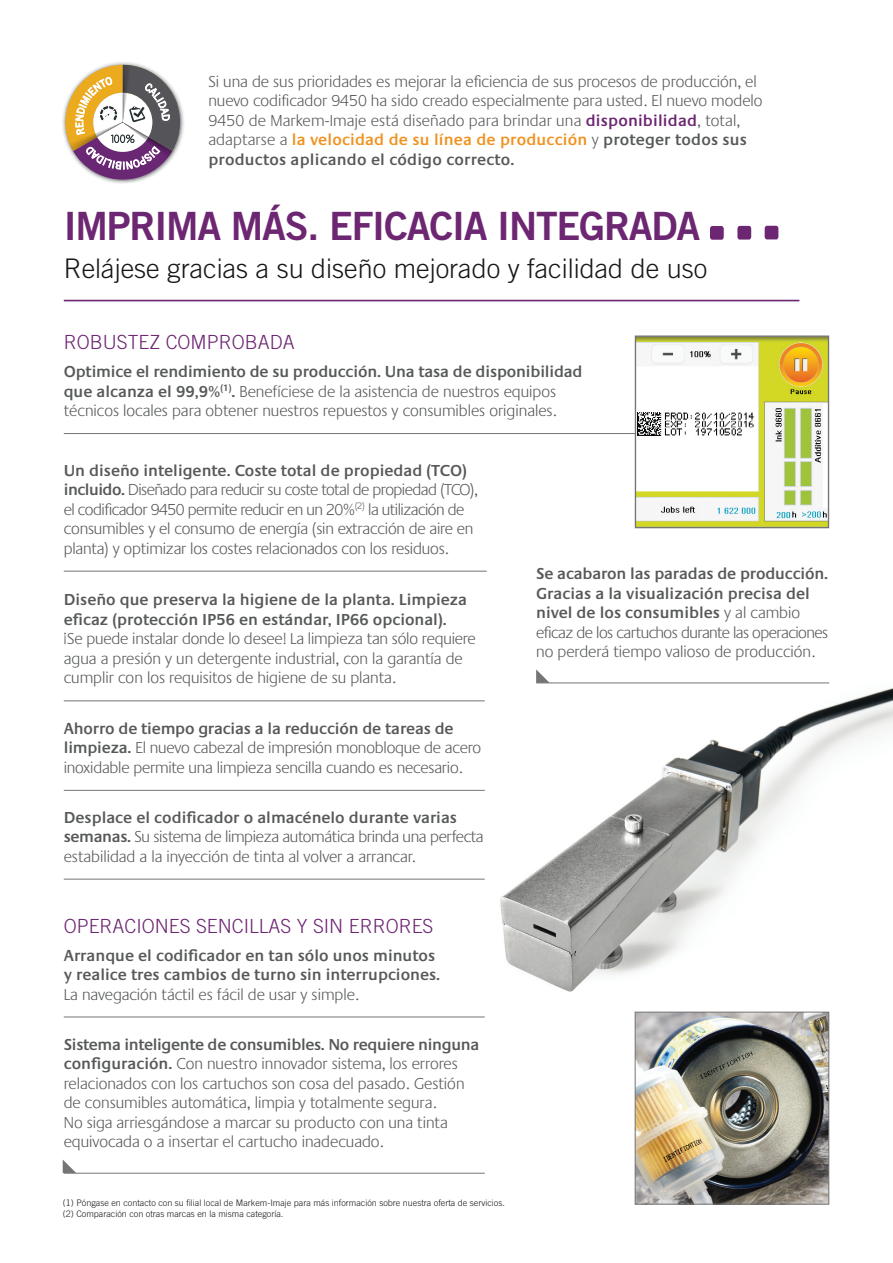
<style>
.page{position:relative;width:893px;height:1263px;background:#fff}
.page>*{position:absolute;margin:0;border:0;box-sizing:border-box;transform-origin:0 0}
.t1{font:39px "Trade Gothic Bold Two";letter-spacing:-.03em;color:#6d2672}
.t2{font:300 27px "Trade Gothic";color:#171518}
.t3{font:300 19.5px "Trade Gothic";color:#6d2672}
.t4{font:300 16.5px/19.5px "Praxis";color:#57595a}
.t5{font:600 16.5px/19.5px "Praxis";color:#57595a}
.t6{font:300 16.5px/19.5px "Praxis";letter-spacing:-.03em;color:#57595a}
.t7{font:300 16.5px/19.5px "Praxis";letter-spacing:-.02em;color:#57595a}
.t8{font:300 9px/10.8px "Trade Gothic";color:#171518}
.s1{font-weight:600;color:#6d2672}
.s2{font-weight:600;color:#f0921f}
.s3{font-weight:600}
.s4{font-weight:300}
</style>
<div class="page">
<img style="left:500px;top:682px;width:393px;height:337px">
<hr style="left:64px;top:300px;width:735px;height:1px;background:#6d2672">
<svg style="left:710px;top:226px;width:14px;height:14px"></svg>
<svg style="left:737px;top:226px;width:14px;height:14px"></svg>
<svg style="left:765px;top:226px;width:13px;height:13px"></svg>
<hr style="left:536px;top:682px;width:293px;height:1px;background:#757476">
<hr style="left:64px;top:571px;width:423px;height:1px;background:#757476">
<hr style="left:64px;top:700px;width:421px;height:1px;background:#757476">
<hr style="left:64px;top:790px;width:421px;height:1px;background:#757476">
<hr style="left:64px;top:879px;width:421px;height:1px;background:#757476">
<hr style="left:64px;top:433px;width:592px;height:1px;background:#757476">
<hr style="left:64px;top:1016px;width:421px;height:1px;background:#757476">
<hr style="left:64px;top:1173px;width:421px;height:1px;background:#757476">
<svg style="left:536px;top:669px;width:14px;height:14px"></svg>
<img style="left:637px;top:1014px;width:190px;height:188px">
<div style="left:635px;top:1012px;width:194px;height:192px;border:1px solid #757476"></div>
<svg style="left:60px;top:60px;width:126px;height:124px"></svg>
<img style="left:637px;top:337px;width:190px;height:189px">
<div style="left:635px;top:335px;width:194px;height:193px;border:1px solid #757476"></div>
<svg style="left:63px;top:1160px;width:13px;height:13px"></svg>
<svg style="left:60px;top:65px;width:120px;height:119px"></svg>
<p class="t4" style="left:208px;top:72px;width:556px">Si una de sus prioridades es mejorar la eficiencia de sus procesos de producción, el nuevo codificador 9450 ha sido creado especialmente para usted. El nuevo modelo 9450 de Markem-Imaje está diseñado para brindar una <span class="s1">disponibilidad</span>, total, adaptarse a <span class="s2">la velocidad de su línea de producción</span> y <span class="s3">proteger todos sus productos aplicando el código correcto.</span></p>
<h1 class="t1" style="left:64px;top:202px;width:638px">IMPRIMA MÁS. EFICACIA INTEGRADA</h1>
<h2 class="t2" style="left:64px;top:253px;width:645px">Relájese gracias a su diseño mejorado y facilidad de uso</h2>
<p class="t3" style="left:64px;top:331px;width:232px">ROBUSTEZ COMPROBADA</p>
<p class="t4" style="left:64px;top:362px;width:520px"><span class="s3">Optimice el rendimiento de su producción. Una tasa de disponibilidad que alcanza el 99,9%</span><sup>(1)</sup><span class="s3">.</span> Benefíciese de la asistencia de nuestros equipos técnicos locales para obtener nuestros repuestos y consumibles originales.</p>
<p class="t6" style="left:64px;top:461px;width:416px"><span class="s3">Un diseño inteligente. Coste total de propiedad (TCO) incluido.</span> Diseñado para reducir su coste total de propiedad (TCO), el codificador 9450 permite reducir en un 20%<sup>(2)</sup> la utilización de consumibles y el consumo de energía (sin extracción de aire en planta) y optimizar los costes relacionados con los residuos.</p>
<p class="t5" style="left:64px;top:590px;width:405px">Diseño que preserva la higiene de la planta. Limpieza eficaz (protección IP56 en estándar, IP66 opcional).</p>
<p class="t4" style="left:64px;top:630px;width:413px">¡Se puede instalar donde lo desee! La limpieza tan sólo requiere agua a presión y un detergente industrial, con la garantía de cumplir con los requisitos de higiene de su planta.</p>
<p class="t4" style="left:64px;top:719px;width:419px"><span class="s3">Ahorro de tiempo gracias a la reducción de tareas de limpieza.</span> El nuevo cabezal de impresión monobloque de acero inoxidable permite una limpieza sencilla cuando es necesario.</p>
<p class="t7" style="left:64px;top:808px;width:421px"><span class="s3">Desplace el codificador o almacénelo durante varias semanas.</span> Su sistema de limpieza automática brinda una perfecta estabilidad a la inyección de tinta al volver a arrancar.</p>
<p class="t3" style="left:64px;top:914px;width:371px">OPERACIONES SENCILLAS Y SIN ERRORES</p>
<p class="t5" style="left:64px;top:945px;width:378px">Arranque el codificador en tan sólo unos minutos y realice tres cambios de turno sin interrupciones.</p>
<p class="t4" style="left:64px;top:985px;width:297px">La navegación táctil es fácil de usar y simple.</p>
<p class="t4" style="left:64px;top:1035px;width:417px"><span class="s3">Sistema inteligente de consumibles. No requiere ninguna configuración.</span> Con nuestro innovador sistema, los errores relacionados con los cartuchos son cosa del pasado. Gestión de consumibles automática, limpia y totalmente segura.<br>No siga arriesgándose a marcar su producto con una tinta equivocada o a insertar el cartucho inadecuado.</p>
<p class="t8" style="left:63px;top:1197px;width:444px">(1) Póngase en contacto con su filial local de Markem-Imaje para más información sobre nuestra oferta de servicios. (2) Comparación con otras marcas en la misma categoría.</p>
<p class="t5" style="left:536px;top:564px;width:294px">Se acabaron las paradas de producción.<br>Gracias a la visualización precisa del nivel de los consumibles <span class="s4">y al cambio eficaz de los cartuchos durante las operaciones no perderá tiempo valioso de producción.</span></p>
</div>
